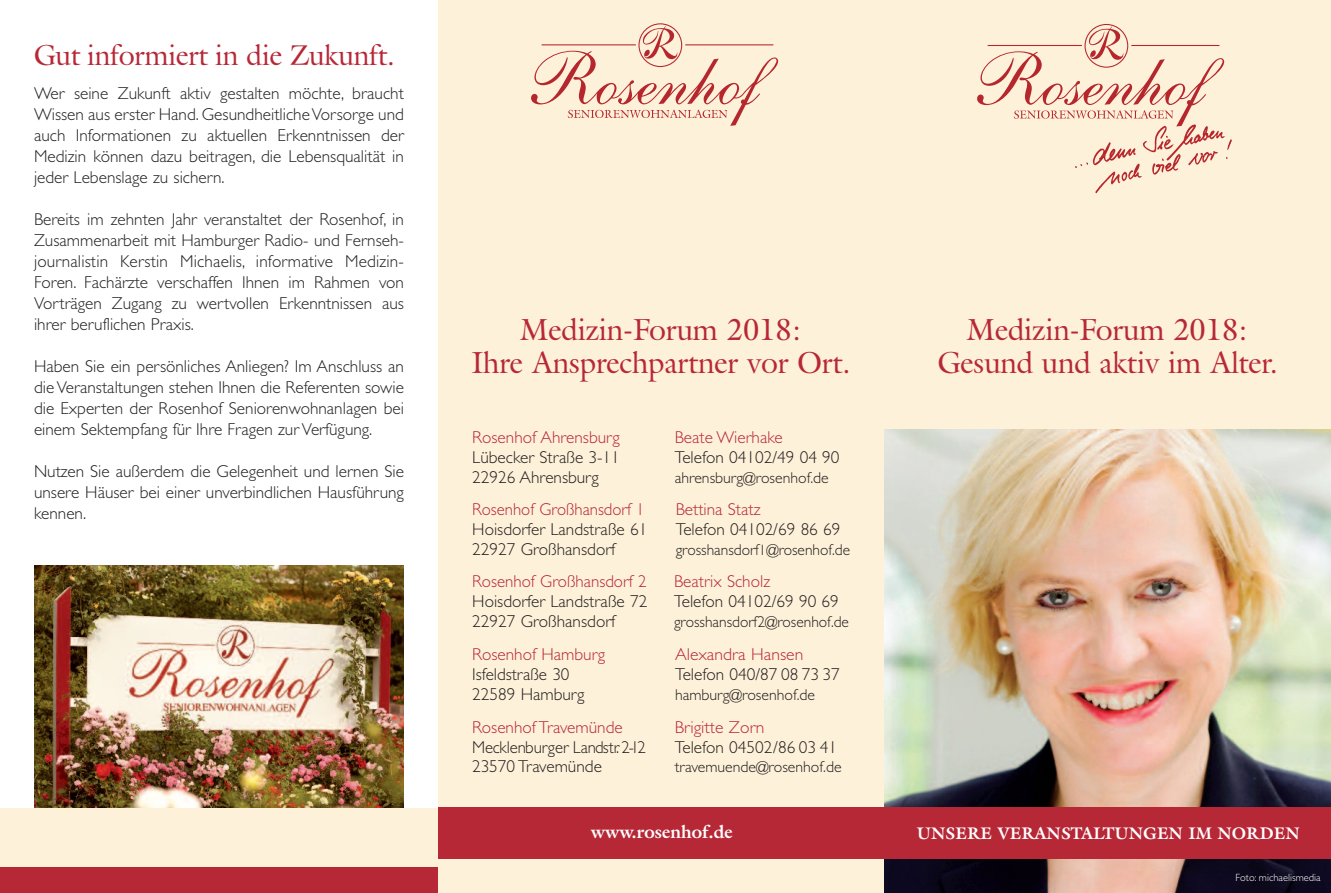
<style>
.page{position:relative;width:1331px;height:893px;background:#fff}
.page>*{position:absolute;margin:0;border:0;box-sizing:border-box;transform-origin:0 0}
.t1{font:30px/33px "Galliard IT Cby BT";color:#b72837;text-align:center}
.t2{font:28.5px "Galliard IT Cby BT";color:#b72837}
.t3{font:700 18px "Galliard IT Cby BT";color:#fff}
.t4{font:300 17.25px/21px "Gill Sans";color:#231f20}
.t5{font:300 17.25px "Gill Sans";color:#b72837}
.t6{font:700 16.5px "Galliard IT Cby BT";color:#fff}
.t7{font:300 15.75px "Gill Sans";color:#231f20}
.t8{font:300 10.5px "Gill Sans";color:#fff}
.s1{font-size:15px}
</style>
<div class="page">
<img style="left:34px;top:566px;width:370px;height:242px">
<div style="left:0;top:808px;width:438px;height:65px;background:#fef1d9"></div>
<div style="left:438px;top:0;width:893px;height:893px;background:#fef1d9"></div>
<div style="left:0;top:867px;width:438px;height:26px;background:#b72837"></div>
<img style="left:884px;top:429px;width:447px;height:464px">
<div style="left:438px;top:808px;width:893px;height:51px;background:#b72837"></div>
<svg style="left:531px;top:23px;width:247px;height:103px"></svg>
<svg style="left:977px;top:24px;width:255px;height:169px"></svg>
<h2 class="t2" style="left:34px;top:44px;width:362px">Gut informiert in die Zukunft.</h2>
<p class="t4" style="left:34px;top:83px;width:371px;text-align:justify">Wer seine Zukunft aktiv gestalten möchte, braucht Wissen aus erster Hand. GesundheitlicheVorsorge und auch Informationen zu aktuellen Erkenntnissen der Medizin können dazu beitragen, die Lebensqualität in jeder Lebenslage zu sichern.</p>
<p class="t4" style="left:34px;top:209px;width:371px;text-align:justify">Bereits im zehnten Jahr veranstaltet der Rosenhof, in Zusammenarbeit mit Hamburger Radio- und Fernseh&shy;journalistin Kerstin Michaelis, informative Medizin-Foren. Fachärzte verschaffen Ihnen im Rahmen von Vorträgen Zugang zu wertvollen Erkenntnissen aus ihrer beruflichen Praxis.</p>
<p class="t4" style="left:34px;top:356px;width:371px;text-align:justify">Haben Sie ein persönliches Anliegen? Im Anschluss an dieVeranstaltungen stehen Ihnen die Referenten sowie die Experten der Rosenhof Seniorenwohnanlagen bei einem Sektempfang für Ihre Fragen zur Verfügung.</p>
<p class="t4" style="left:34px;top:461px;width:371px;text-align:justify">Nutzen Sie außerdem die Gelegenheit und lernen Sie unsere Häuser bei einer unverbindlichen Hausführung kennen.</p>
<h1 class="t1" style="left:472px;top:317px;width:380px">Medizin-Forum 2018:<br>Ihre Ansprechpartner vor Ort.</h1>
<p class="t5" style="left:472px;top:427px;width:149px">Rosenhof Ahrensburg</p>
<p class="t4" style="left:472px;top:447px;width:149px;line-height:19.8px">Lübecker Straße 3-11<br>22926 Ahrensburg</p>
<p class="t5" style="left:472px;top:499px;width:174px">Rosenhof Großhansdorf 1</p>
<p class="t4" style="left:472px;top:519px;width:177px;line-height:19.8px">Hoisdorfer Landstraße 61<br>22927 Großhansdorf</p>
<p class="t5" style="left:472px;top:571px;width:176px">Rosenhof Großhansdorf 2</p>
<p class="t4" style="left:472px;top:591px;width:177px;line-height:19.8px">Hoisdorfer Landstraße 72<br>22927 Großhansdorf</p>
<p class="t5" style="left:472px;top:644px;width:134px">Rosenhof Hamburg</p>
<p class="t4" style="left:472px;top:664px;width:114px;line-height:19.8px">Isfeldstraße 30<br>22589 Hamburg</p>
<p class="t5" style="left:472px;top:717px;width:152px">Rosenhof Travemünde</p>
<p class="t4" style="left:472px;top:737px;width:175px;line-height:19.8px">Mecklenburger Landstr. 2-12<br>23570 Travemünde</p>
<p class="t5" style="left:675px;top:427px;width:110px">Beate Wierhake</p>
<p class="t4" style="left:675px;top:446px;width:166px">Telefon 04102/49 04 90</p>
<p class="t7" style="left:675px;top:468px;width:156px">ahrensburg@rosenhof.de</p>
<p class="t5" style="left:676px;top:499px;width:86px">Bettina Statz</p>
<p class="t4" style="left:676px;top:518px;width:166px">Telefon 04102/69 86 69</p>
<p class="t7" style="left:676px;top:540px;width:176px">grosshansdorf<span class="s1">1</span>@rosenhof.de</p>
<p class="t5" style="left:674px;top:571px;width:98px">Beatrix Scholz</p>
<p class="t4" style="left:674px;top:591px;width:166px">Telefon 04102/69 90 69</p>
<p class="t7" style="left:674px;top:612px;width:176px">grosshansdorf2@rosenhof.de</p>
<p class="t5" style="left:675px;top:644px;width:130px">Alexandra Hansen</p>
<p class="t4" style="left:675px;top:663px;width:166px">Telefon 040/87 08 73 37</p>
<p class="t7" style="left:675px;top:685px;width:142px">hamburg@rosenhof.de</p>
<p class="t5" style="left:675px;top:717px;width:91px">Brigitte Zorn</p>
<p class="t4" style="left:675px;top:736px;width:164px">Telefon 04502/86 03 41</p>
<p class="t7" style="left:675px;top:758px;width:168px">travemuende@rosenhof.de</p>
<h1 class="t1" style="left:938px;top:317px;width:342px">Medizin-Forum 2018:<br>Gesund und aktiv im Alter.</h1>
<p class="t3" style="left:591px;top:825px;width:143px">www.rosenhof.de</p>
<p class="t6" style="left:917px;top:827px;width:384px">UNSERE VERANSTALTUNGEN IM NORDEN</p>
<p class="t8" style="left:1235px;top:871px;width:87px">Foto: michaelismedia</p>
</div>
